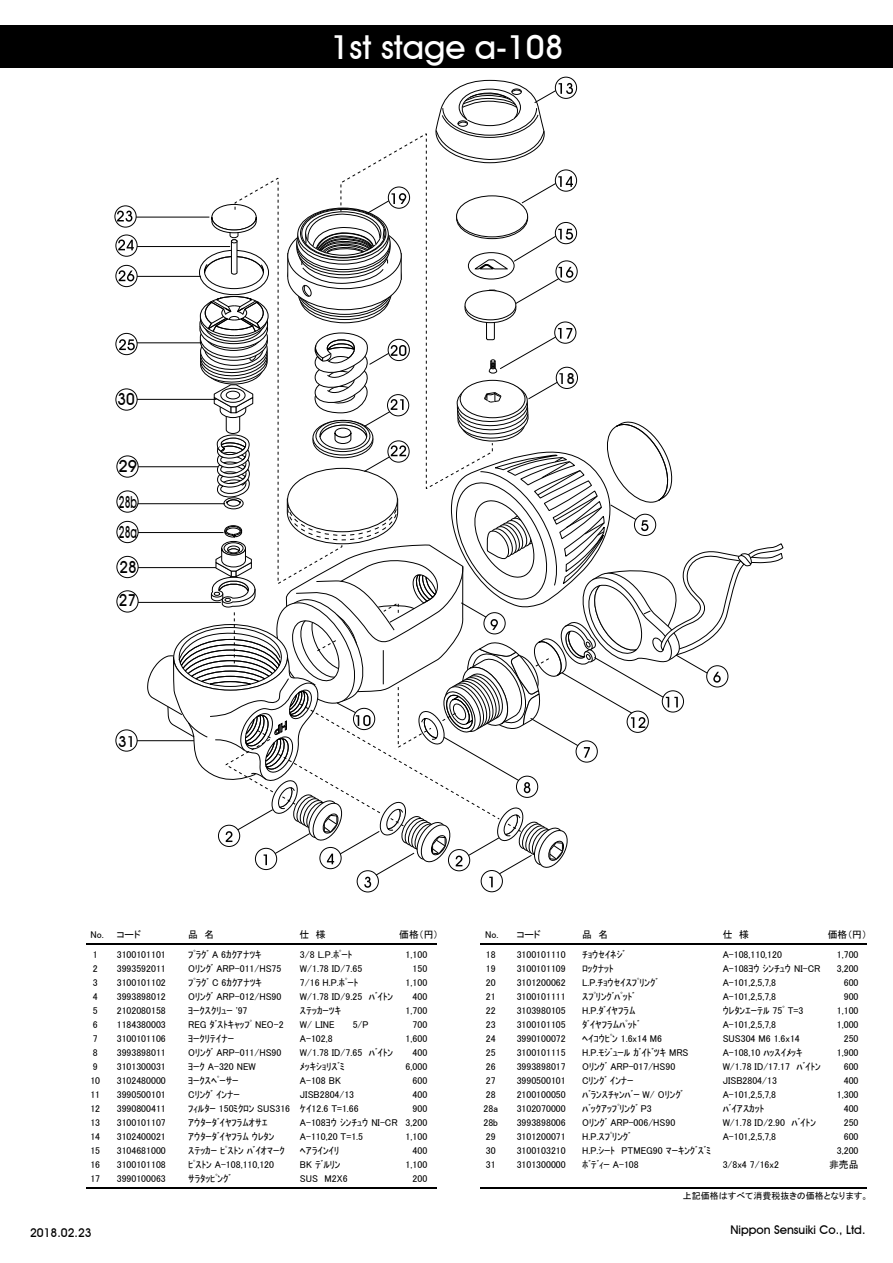
<style>
.page{position:relative;width:893px;height:1263px;background:#fff}
.page>*{position:absolute;margin:0;border:0;box-sizing:border-box;transform-origin:0 0}
.t1{font:500 33px "Avant Garde IT Cby BT";color:#fff}
.t2{font:500 16.5px "Avant Garde IT Cby BT";color:#000;scale:.92 1}
.t3{font:500 16.5px/30px "Avant Garde IT Cby BT";color:#000;scale:.62 1}
.t4{font:500 16.5px "Avant Garde IT Cby BT";color:#000}
.t5{font:500 15px "Avant Garde IT Cby BT";color:#000}
.t6{font:500 12px "Avant Garde IT Cby BT";color:#000}
.t7{font:9.9px/14.1px "MS P Gothic";color:#000}
.t8{font:9px "MS P Gothic";color:#000}
</style>
<div class="page">
<hr style="left:123px;top:567px;width:95px;height:1px;background:#000">
<div style="left:117px;top:556px;width:21px;height:22px;background:#fff;border-radius:50%"></div>
<div style="left:117px;top:556px;width:21px;height:22px;border:1px solid #000;border-radius:50%"></div>
<hr style="left:131px;top:276px;width:70px;height:1px;background:#000">
<hr style="left:133px;top:217px;width:76px;height:1px;background:#000">
<hr style="left:128px;top:343px;width:74px;height:1px;background:#000">
<hr style="left:130px;top:399px;width:86px;height:1px;background:#000">
<hr style="left:131px;top:466px;width:87px;height:1px;background:#000">
<hr style="left:130px;top:503px;width:95px;height:1px;background:#000">
<hr style="left:133px;top:602px;width:88px;height:1px;background:#000">
<hr style="left:129px;top:740px;width:65px;height:1px;background:#000">
<svg style="left:555px;top:170px;width:22px;height:21px"></svg>
<div style="left:555px;top:170px;width:22px;height:21px;border:1px solid #000;border-radius:50%"></div>
<hr style="left:133px;top:246px;width:97px;height:1px;background:#000">
<svg style="left:115px;top:206px;width:21px;height:21px"></svg>
<div style="left:115px;top:206px;width:21px;height:21px;border:1px solid #000;border-radius:50%"></div>
<svg style="left:117px;top:211px;width:15px;height:11px"></svg>
<svg style="left:116px;top:235px;width:21px;height:21px"></svg>
<div style="left:116px;top:235px;width:21px;height:21px;border:1px solid #000;border-radius:50%"></div>
<svg style="left:118px;top:239px;width:16px;height:11px"></svg>
<svg style="left:116px;top:265px;width:21px;height:22px"></svg>
<div style="left:116px;top:265px;width:21px;height:22px;border:1px solid #000;border-radius:50%"></div>
<svg style="left:119px;top:270px;width:15px;height:11px"></svg>
<div style="left:117px;top:591px;width:21px;height:21px;background:#fff;border-radius:50%"></div>
<div style="left:117px;top:591px;width:21px;height:21px;border:1px solid #000;border-radius:50%"></div>
<div style="left:117px;top:491px;width:21px;height:21px;background:#fff;border-radius:50%"></div>
<div style="left:117px;top:491px;width:21px;height:21px;border:1px solid #000;border-radius:50%"></div>
<div style="left:481px;top:870px;width:22px;height:22px;border:1px solid #000;border-radius:50%"></div>
<div style="left:357px;top:870px;width:22px;height:22px;border:1px solid #000;border-radius:50%"></div>
<hr style="left:129px;top:532px;width:95px;height:1px;background:#000">
<div style="left:116px;top:389px;width:21px;height:21px;background:#fff;border-radius:50%"></div>
<div style="left:116px;top:389px;width:21px;height:21px;border:1px solid #000;border-radius:50%"></div>
<div style="left:117px;top:456px;width:21px;height:21px;background:#fff;border-radius:50%"></div>
<div style="left:117px;top:456px;width:21px;height:21px;border:1px solid #000;border-radius:50%"></div>
<div style="left:116px;top:730px;width:21px;height:21px;background:#fff;border-radius:50%"></div>
<div style="left:116px;top:730px;width:21px;height:21px;border:1px solid #000;border-radius:50%"></div>
<svg style="left:116px;top:333px;width:21px;height:22px"></svg>
<div style="left:116px;top:333px;width:21px;height:22px;border:1px solid #000;border-radius:50%"></div>
<svg style="left:119px;top:339px;width:16px;height:11px"></svg>
<svg style="left:147px;top:176px;width:636px;height:712px"></svg>
<svg style="left:555px;top:77px;width:22px;height:21px"></svg>
<div style="left:555px;top:77px;width:22px;height:22px;border:1px solid #000;border-radius:50%"></div>
<svg style="left:435px;top:80px;width:138px;height:83px"></svg>
<div style="left:117px;top:521px;width:21px;height:22px;background:#fff;border-radius:50%"></div>
<div style="left:117px;top:521px;width:21px;height:22px;border:1px solid #000;border-radius:50%"></div>
<div style="left:0;top:26px;width:893px;height:42px;background:#000"></div>
<hr style="left:86px;top:943px;width:351px;height:1px;background:#000">
<hr style="left:480px;top:943px;width:387px;height:1px;background:#000">
<hr style="left:86px;top:1188px;width:351px;height:1px;background:#000">
<hr style="left:480px;top:1188px;width:387px;height:1px;background:#000">
<h1 class="t1" style="left:331px;top:27px;width:234px">1st stage a-108</h1>
<h2 class="t2" style="left:117px;top:389px;width:20px">30</h2>
<h2 class="t4" style="left:118px;top:456px;width:20px">29</h2>
<h2 class="t3" style="left:119px;top:487px;width:31px">28b<br>28a</h2>
<h2 class="t2" style="left:120px;top:557px;width:20px">28</h2>
<h2 class="t2" style="left:119px;top:590px;width:20px">27</h2>
<h3 class="t5" style="left:118px;top:732px;width:19px">31</h3>
<h3 class="t5" style="left:558px;top:369px;width:19px">18</h3>
<p class="t7" style="left:91px;top:927px;width:52px">No. コード</p>
<p class="t7" style="left:188px;top:927px;width:28px">品　名</p>
<p class="t7" style="left:299px;top:927px;width:28px">仕　様</p>
<p class="t7" style="left:399px;top:927px;width:41px">価格（円）</p>
<p class="t7" style="left:485px;top:927px;width:57px">No. コード</p>
<p class="t7" style="left:582px;top:927px;width:28px">品　名</p>
<p class="t7" style="left:723px;top:927px;width:28px">仕　様</p>
<p class="t7" style="left:828px;top:927px;width:41px">価格（円）</p>
<p class="t7" style="left:188px;top:947px;width:103px">ﾌﾟﾗｸﾞ A 6ｶｸｱﾅﾂｷ<br>Oﾘﾝｸﾞ ARP-011/HS75<br>ﾌﾟﾗｸﾞ C 6ｶｸｱﾅﾂｷ<br>Oﾘﾝｸﾞ ARP-012/HS90<br>ﾖｰｸｽｸﾘｭｰ '97<br>REG ﾀﾞｽﾄｷｬｯﾌﾟ NEO-2ﾖｰｸﾘﾃｲﾅｰ<br>Oﾘﾝｸﾞ ARP-011/HS90<br>ﾖｰｸ A-320 NEW<br>ﾖｰｸｽﾍﾟｰｻｰ<br>Cﾘﾝｸﾞ ｲﾝﾅｰ<br>ﾌｨﾙﾀｰ 150ﾐｸﾛﾝ SUS316ｱｳﾀｰﾀﾞｲﾔﾌﾗﾑｵｻｴ<br>ｱｳﾀｰﾀﾞｲﾔﾌﾗﾑ ｳﾚﾀﾝ<br>ｽﾃｯｶｰ ﾋﾟｽﾄﾝ ﾊﾞｲｵﾏｰｸﾋﾟｽﾄﾝ A-108,110,120<br>ｻﾗﾀｯﾋﾟﾝｸﾞ</p>
<p class="t7" style="left:300px;top:947px;width:95px">3/8 L.P.ﾎﾟｰﾄ<br>W/1.78 ID/7.65<br>7/16 H.P.ﾎﾟｰﾄ<br>W/1.78 ID/9.25　ﾊﾞｲﾄﾝｽﾃｯｶｰﾂｷ<br>W/ LINE</p>
<p class="t7" style="left:117px;top:947px;width:51px;text-align:justify">3100101101<br>3993592011<br>3100101102<br>3993898012<br>2102080158<br>1184380003<br>3100101106<br>3993898011<br>3101300031<br>3102480000<br>3990500101<br>3990800411<br>3100101107<br>3102400021<br>3104681000<br>3100101108<br>3990100063</p>
<p class="t7" style="left:517px;top:947px;width:51px;text-align:justify">3100101110<br>3100101109<br>3101200062<br>3100101111<br>3103980105<br>3100101105<br>3990100072<br>3100101115<br>3993898017<br>3990500101<br>2100100050<br>3102070000<br>3993898006<br>3101200071<br>3100103210<br>3101300000</p>
<p class="t7" style="left:582px;top:947px;width:130px">ﾁｮｳｾｲﾈｼﾞ<br>ﾛｯｸﾅｯﾄ<br>L.P.ﾁｮｳｾｲｽﾌﾟﾘﾝｸﾞ<br>ｽﾌﾟﾘﾝｸﾞﾊﾟｯﾄﾞ<br>H.P.ﾀﾞｲﾔﾌﾗﾑ<br>ﾀﾞｲﾔﾌﾗﾑﾊﾟｯﾄﾞ<br>ﾍｲｺｳﾋﾟﾝ 1.6x14 M6<br>H.P.ﾓｼﾞｭｰﾙ ｶﾞｲﾄﾞﾂｷ MRS<br>Oﾘﾝｸﾞ ARP-017/HS90<br>Cﾘﾝｸﾞ ｲﾝﾅｰ<br>ﾊﾞﾗﾝｽﾁｬﾝﾊﾞｰ W/ Oﾘﾝｸﾞ<br>ﾊﾞｯｸｱｯﾌﾟﾘﾝｸﾞ P3<br>Oﾘﾝｸﾞ ARP-006/HS90<br>H.P.ｽﾌﾟﾘﾝｸﾞ<br>H.P.ｼｰﾄ　PTMEG90 ﾏｰｷﾝｸﾞｽﾞﾐﾎﾞﾃﾞｨｰ A-108</p>
<p class="t7" style="left:723px;top:947px;width:100px">A-108,110,120<br>A-108ﾖｳ ｼﾝﾁｭｳ NI-CR<br>A-101,2,5,7,8<br>A-101,2,5,7,8<br>ｳﾚﾀﾝｴｰﾃﾙ 75ﾟ T=3<br>A-101,2,5,7,8<br>SUS304 M6 1.6x14<br>A-108,10 ﾊｯｽｲﾒｯｷ<br>W/1.78 ID/17.17　ﾊﾞｲﾄﾝ<br>JISB2804/13<br>A-101,2,5,7,8<br>ﾊﾞｲｱｽｶｯﾄ<br>W/1.78 ID/2.90　ﾊﾞｲﾄﾝ<br>A-101,2,5,7,8</p>
<p class="t7" style="left:406px;top:947px;width:23px;text-align:right">1,100<br>150<br>1,100<br>400<br>1,700<br>700<br>1,600<br>400<br>6,000<br>600<br>400<br>900<br>3,200<br>1,100<br>400<br>1,100<br>200</p>
<p class="t7" style="left:829px;top:947px;width:31px;text-align:right">1,700<br>3,200<br>600<br>900<br>1,100<br>1,000<br>250<br>1,900<br>600<br>400<br>1,300<br>400<br>250<br>600<br>3,200非売品</p>
<p class="t8" style="left:683px;top:1192px;width:187px">上記価格はすべて消費税抜きの価格となります。</p>
<p class="t7" style="left:90px;top:947px;width:11px">1<br>2<br>3<br>4<br>5<br>6<br>7<br>8<br>9<br>10<br>11<br>12<br>13<br>14<br>15<br>16<br>17</p>
<p class="t7" style="left:483px;top:947px;width:16px">18<br>19<br>20<br>21<br>22<br>23<br>24<br>25<br>26<br>27<br>28<br>28a<br>28b<br>29<br>30<br>31</p>
<p class="t7" style="left:353px;top:1017px;width:17px">5/P</p>
<p class="t7" style="left:300px;top:1031px;width:99px">A-102,8<br>W/1.78 ID/7.65　ﾊﾞｲﾄﾝﾒｯｷｼｮﾘｽﾞﾐ<br>A-108 BK<br>JISB2804/13<br>ｹｲ12.6 T=1.66<br>A-108ﾖｳ ｼﾝﾁｭｳ NI-CR<br>A-110,20 T=1.5<br>ﾍｱﾗｲﾝｲﾘ<br>BK ﾃﾞﾙﾘﾝ<br>SUS　M2X6</p>
<p class="t7" style="left:723px;top:1157px;width:58px">3/8x4 7/16x2</p>
<p class="t6" style="left:30px;top:1225px;width:63px">2018.02.23</p>
<p class="t6" style="left:730px;top:1223px;width:137px">Nippon Sensuiki Co., Ltd.</p>
</div>
